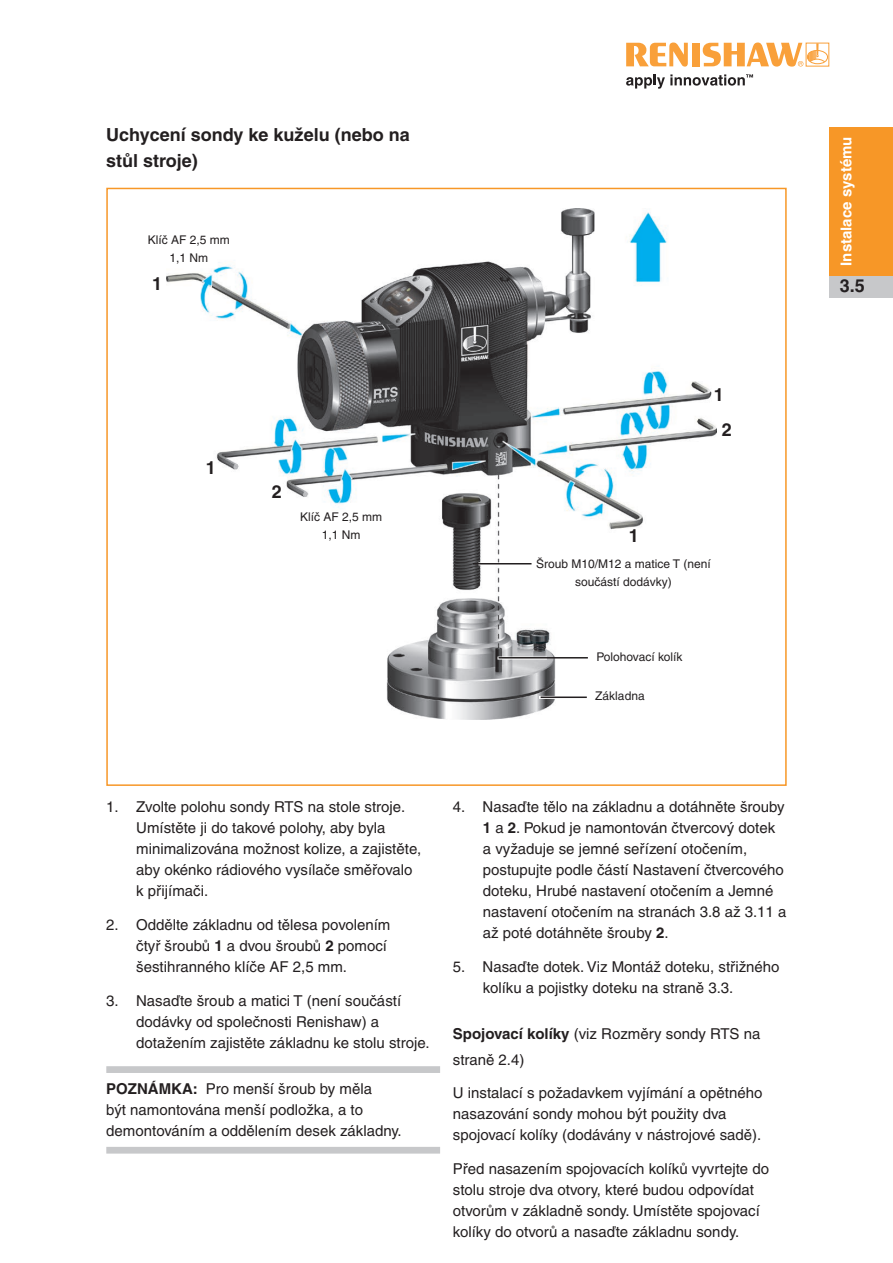
<style>
.page{position:relative;width:893px;height:1263px;background:#fff}
.page>*{position:absolute;margin:0;border:0;box-sizing:border-box;transform-origin:0 0}
.Heading_2{font:700 18px/25.2px "Helvetica CE";color:#231f20}
.Table_Text_10pt{font:700 18px "Helvetica CE";color:#231f20}
.Body_Text_10pt{font:15px/21px "Helvetica CE";color:#231f20}
.Note{font:15px/21px "Helvetica CE";color:#231f20}
.Heading_3{font:15px/25.2px "Helvetica CE";color:#231f20}
.t1{font:700 15px "Helvetica CE";color:#fff}
.Figure_Text_8pt{font:12px/18px "Helvetica CE";color:#231f20;text-align:center}
.s1{font-weight:700}
</style>
<div class="page">
<svg style="left:626px;top:43px;width:62px;height:24px"></svg>
<div style="left:692px;top:43px;width:8px;height:23px;background:#f9a03a"></div>
<div style="left:807px;top:50px;width:21px;height:14px;border:1px solid #f9a03a;border-radius:50%"></div>
<svg style="left:703px;top:43px;width:122px;height:24px"></svg>
<svg style="left:626px;top:74px;width:127px;height:15px"></svg>
<div style="left:829px;top:128px;width:64px;height:148px;background:#f79727"></div>
<div style="left:829px;top:276px;width:64px;height:22px;background:#c7c8ca"></div>
<div style="left:106px;top:1066px;width:334px;height:7px;background:#c7c8ca"></div>
<div style="left:106px;top:1147px;width:334px;height:6px;background:#c7c8ca"></div>
<img style="left:167px;top:208px;width:549px;height:511px">
<hr style="left:539px;top:696px;width:52px;height:3px;background:#fff">
<hr style="left:478px;top:562px;width:42px;height:3px;background:#fff">
<hr style="left:497px;top:656px;width:50px;height:3px;background:#fff">
<hr style="left:473px;top:563px;width:58px;height:1px;background:#231f20">
<hr style="left:498px;top:657px;width:90px;height:1px;background:#231f20">
<hr style="left:541px;top:696px;width:46px;height:2px;background:#231f20">
<p class="Heading_2" style="left:106px;top:123px;width:305px">Uchycení sondy ke kuželu (nebo na stůl stroje)</p>
<p class="Figure_Text_8pt" style="left:148px;top:231px;width:84px">Klíč AF 2,5 mm</p>
<p class="Figure_Text_8pt" style="left:170px;top:249px;width:40px">1,1 Nm</p>
<p class="Table_Text_10pt" style="left:152px;top:273px;width:12px">1</p>
<p class="Table_Text_10pt" style="left:206px;top:457px;width:12px">1</p>
<p class="Table_Text_10pt" style="left:272px;top:482px;width:12px">2</p>
<p class="Figure_Text_8pt" style="left:300px;top:508px;width:84px">Klíč AF 2,5 mm</p>
<p class="Figure_Text_8pt" style="left:322px;top:526px;width:40px">1,1 Nm</p>
<p class="Table_Text_10pt" style="left:714px;top:384px;width:12px">1</p>
<p class="Table_Text_10pt" style="left:722px;top:419px;width:12px">2</p>
<p class="Table_Text_10pt" style="left:629px;top:525px;width:12px">1</p>
<p class="Figure_Text_8pt" style="left:536px;top:555px;width:176px">Šroub M10/M12 a matice T (není součástí dodávky)</p>
<p class="Figure_Text_8pt" style="left:596px;top:647px;width:88px">Polohovací kolík</p>
<p class="Figure_Text_8pt" style="left:595px;top:687px;width:51px">Základna</p>
<p class="Body_Text_10pt" style="left:136px;top:796px;width:286px;text-indent:-30px">1. Zvolte polohu sondy RTS na stole stroje.<br>Umístěte ji do takové polohy, aby byla minimalizována možnost kolize, a zajistěte, aby okénko rádiového vysílače směřovalo k přijímači.</p>
<p class="Body_Text_10pt" style="left:136px;top:914px;width:256px;text-indent:-30px">2. Oddělte základnu od tělesa povolením čtyř šroubů <span class="s1">1</span> a dvou šroubů <span class="s1">2</span> pomocí šestihranného klíče AF 2,5 mm.</p>
<p class="Body_Text_10pt" style="left:136px;top:990px;width:295px;text-indent:-30px">3. Nasaďte šroub a matici T (není součástí dodávky od společnosti Renishaw) a dotažením zajistěte základnu ke stolu stroje.</p>
<p class="Note" style="left:106px;top:1078px;width:297px"><span class="s1">POZNÁMKA:</span> Pro menší šroub by měla<br>být namontována menší podložka, a to demontováním a oddělením desek základny.</p>
<p class="Body_Text_10pt" style="left:483px;top:796px;width:305px;text-indent:-30px">4. Nasaďte tělo na základnu a dotáhněte šrouby <span class="s1">1</span> a <span class="s1">2</span>. Pokud je namontován čtvercový dotek a vyžaduje se jemné seřízení otočením, postupujte podle částí Nastavení čtvercového doteku, Hrubé nastavení otočením a Jemné nastavení otočením na stranách 3.8 až 3.11 a až poté dotáhněte šrouby <span class="s1">2</span>.</p>
<p class="Body_Text_10pt" style="left:483px;top:956px;width:298px;text-indent:-30px">5. Nasaďte dotek. Viz Montáž doteku, střižného kolíku a pojistky doteku na straně 3.3.</p>
<p class="Heading_3" style="left:453px;top:1021px;width:309px"><span class="s1">Spojovací kolíky</span> (viz Rozměry sondy RTS na straně 2.4)</p>
<p class="Body_Text_10pt" style="left:453px;top:1082px;width:311px">U instalací s požadavkem vyjímání a opětného nasazování sondy mohou být použity dva spojovací kolíky (dodávány v nástrojové sadě).</p>
<p class="Body_Text_10pt" style="left:453px;top:1158px;width:318px">Před nasazením spojovacích kolíků vyvrtejte do stolu stroje dva otvory, které budou odpovídat otvorům v základně sondy. Umístěte spojovací kolíky do otvorů a nasaďte základnu sondy.</p>
<p class="t1" style="left:837px;top:266px;width:130px;rotate:-90deg">Instalace systému</p>
<p class="Heading_2" style="left:840px;top:273px;width:27px">3.5</p>
</div>
